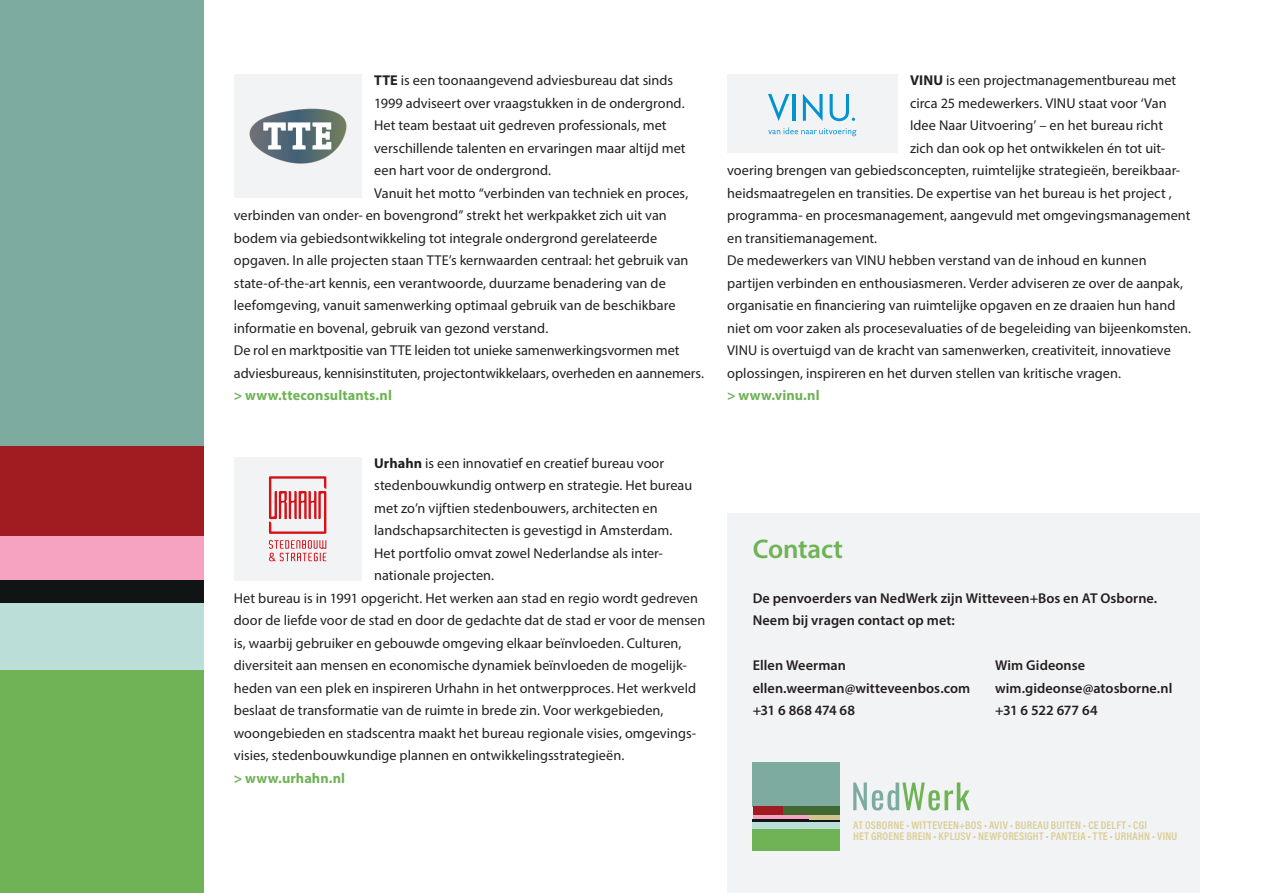
<style>
.page{position:relative;width:1263px;height:893px;background:#fff}
.page>*{position:absolute;margin:0;border:0;box-sizing:border-box;transform-origin:0 0}
.body{font:600 27px "Myriad Pro";letter-spacing:-.01em;color:#6fb356}
.body-2{font:14.25px/22.5px "Myriad Pro";letter-spacing:.005em;color:#231f20}
.body-3{font:600 14.25px "Myriad Pro";letter-spacing:.005em;color:#231f20}
.body-4{font:700 14.25px "Myriad Pro";letter-spacing:.005em;color:#6fb356}
.body-5{font:600 14.25px "Myriad Pro";letter-spacing:-.015em;color:#231f20}
.body-6{font:11.25px "Acumin Variable Concept";letter-spacing:.02em;color:#d9cc94}
.s1{font-weight:700}
</style>
<div class="page">
<div style="left:0;top:0;width:1263px;height:446px;background:#7daba0"></div>
<div style="left:0;top:446px;width:442px;height:90px;background:#a01c20"></div>
<div style="left:0;top:536px;width:821px;height:44px;background:#f5a3c1"></div>
<div style="left:0;top:670px;width:1263px;height:223px;background:#6fb356"></div>
<div style="left:0;top:603px;width:1263px;height:67px;background:#bbded8"></div>
<div style="left:0;top:580px;width:1263px;height:23px;background:#101414"></div>
<div style="left:204px;top:0;width:1059px;height:893px;background:#fff"></div>
<div style="left:234px;top:75px;width:127px;height:123px;background:#f2f3f4"></div>
<div style="left:727px;top:74px;width:170px;height:79px;background:#f2f3f4"></div>
<svg style="left:768px;top:94px;width:21px;height:27px"></svg>
<hr style="left:792px;top:94px;width:4px;height:27px;background:#0093d0">
<svg style="left:803px;top:94px;width:19px;height:27px"></svg>
<svg style="left:830px;top:94px;width:25px;height:27px"></svg>
<svg style="left:768px;top:127px;width:88px;height:9px"></svg>
<div style="left:727px;top:513px;width:472px;height:380px;background:#f2f3f4"></div>
<div style="left:753px;top:762px;width:87px;height:44px;background:#7daba0"></div>
<div style="left:753px;top:806px;width:30px;height:9px;background:#a01c20"></div>
<div style="left:753px;top:815px;width:56px;height:5px;background:#f5a3c1"></div>
<div style="left:753px;top:828px;width:87px;height:22px;background:#6fb356"></div>
<div style="left:753px;top:822px;width:87px;height:6px;background:#bbded8"></div>
<hr style="left:753px;top:820px;width:87px;height:2px;background:#101414">
<div style="left:783px;top:806px;width:57px;height:9px;background:#426831"></div>
<div style="left:809px;top:815px;width:31px;height:5px;background:#d1c491"></div>
<svg style="left:853px;top:782px;width:116px;height:28px"></svg>
<div style="left:234px;top:457px;width:127px;height:123px;background:#f2f3f4"></div>
<svg style="left:269px;top:476px;width:57px;height:58px"></svg>
<svg style="left:269px;top:540px;width:57px;height:21px"></svg>
<img style="left:249px;top:109px;width:97px;height:55px">
<p class="body-2" style="left:374px;top:69px;width:313px"><span class="s1">TTE</span> is een toonaangevend adviesbureau dat sinds 1999 adviseert over vraagstukken in de ondergrond.<br>Het team bestaat uit gedreven professionals, met verschillende talenten en ervaringen maar altijd met een hart voor de ondergrond.</p>
<p class="body-2" style="left:234px;top:182px;width:456px;text-indent:140px">Vanuit het motto “verbinden van techniek en proces, verbinden van onder- en bovengrond” strekt het werkpakket zich uit van bodem via gebiedsontwikkeling tot integrale ondergrond gerelateerde opgaven. In alle projecten staan TTE’s kernwaarden centraal: het gebruik van state-of-the-art kennis, een verantwoorde, duurzame benadering van de leefomgeving, vanuit samenwerking optimaal gebruik van de beschikbare informatie en bovenal, gebruik van gezond verstand.</p>
<p class="body-2" style="left:234px;top:339px;width:472px">De rol en marktpositie van TTE leiden tot unieke samenwerkingsvormen met adviesbureaus, kennisinstituten, projectontwikkelaars, overheden en aannemers.</p>
<p class="body-4" style="left:234px;top:386px;width:160px">&gt; www.tteconsultants.nl</p>
<p class="body-2" style="left:374px;top:452px;width:320px"><span class="s1">Urhahn</span> is een innovatief en creatief bureau voor stedenbouwkundig ontwerp en strategie. Het bureau met zo’n vijftien stedenbouwers, architecten en landschapsarchitecten is gevestigd in Amsterdam.<br>Het portfolio omvat zowel Nederlandse als inter&shy;nationale projecten.</p>
<p class="body-2" style="left:234px;top:587px;width:473px">Het bureau is in 1991 opgericht. Het werken aan stad en regio wordt gedreven door de liefde voor de stad en door de gedachte dat de stad er voor de mensen is, waarbij gebruiker en gebouwde omgeving elkaar beïnvloeden. Culturen, diversiteit aan mensen en economische dynamiek beïnvloeden de mogelijk&shy;heden van een plek en inspireren Urhahn in het ontwerpproces. Het werkveld beslaat de transformatie van de ruimte in brede zin. Voor werkgebieden, woongebieden en stadscentra maakt het bureau regionale visies, omgevings&shy;visies, stedenbouwkundige plannen en ontwikkelingsstrategieën.</p>
<p class="body-4" style="left:234px;top:769px;width:113px">&gt; www.urhahn.nl</p>
<p class="body-2" style="left:910px;top:69px;width:268px"><span class="s1">VINU</span> is een projectmanagementbureau met</p>
<p class="body-2" style="left:910px;top:92px;width:258px">circa 25 medewerkers. VINU staat voor ‘Van</p>
<p class="body-2" style="left:910px;top:114px;width:255px">Idee Naar Uitvoering’ – en het bureau richt</p>
<p class="body-2" style="left:910px;top:137px;width:256px">zich dan ook op het ontwikkelen én tot uit-</p>
<p class="body-2" style="left:727px;top:159px;width:454px">voering brengen van gebiedsconcepten, ruimtelijke strategieën, bereikbaar-</p>
<p class="body-2" style="left:727px;top:182px;width:446px">heidsmaatregelen en transities. De expertise van het bureau is het project ,</p>
<p class="body-2" style="left:727px;top:204px;width:465px">programma- en procesmanagement, aangevuld met omgevingsmanagement</p>
<p class="body-2" style="left:727px;top:227px;width:152px">en transitiemanagement.</p>
<p class="body-2" style="left:727px;top:249px;width:465px">De medewerkers van VINU hebben verstand van de inhoud en kunnen partijen verbinden en enthousiasmeren. Verder adviseren ze over de aanpak, organisatie en financiering van ruimtelijke opgaven en ze draaien hun hand niet om voor zaken als procesevaluaties of de begeleiding van bijeenkomsten.<br>VINU is overtuigd van de kracht van samenwerken, creativiteit, innovatieve oplossingen, inspireren en het durven stellen van kritische vragen.</p>
<p class="body-4" style="left:727px;top:386px;width:94px">&gt; www.vinu.nl</p>
<p class="body" style="left:753px;top:532px;width:92px">Contact</p>
<p class="body-3" style="left:753px;top:589px;width:406px">De penvoerders van NedWerk zijn Witteveen+Bos en AT Osborne.</p>
<p class="body-3" style="left:753px;top:612px;width:204px">Neem bij vragen contact op met:</p>
<p class="body-3" style="left:753px;top:657px;width:95px">Ellen Weerman</p>
<p class="body-3" style="left:753px;top:679px;width:219px">ellen.weerman@witteveenbos.com</p>
<p class="body-3" style="left:753px;top:702px;width:104px">+31 6 868 474 68</p>
<p class="body-3" style="left:995px;top:657px;width:92px">Wim Gideonse</p>
<p class="body-3" style="left:995px;top:679px;width:179px">wim.gideonse@atosborne.nl</p>
<p class="body-5" style="left:995px;top:702px;width:104px">+31 6 522 677 64</p>
<p class="body-6" style="left:853px;top:817px;width:295px">AT OSBORNE • WITTEVEEN+BOS • AVIV • BUREAU BUITEN • CE DELFT • CGI</p>
<p class="body-6" style="left:853px;top:829px;width:325px">HET GROENE BREIN • KPLUSV • NEWFORESIGHT • PANTEIA • TTE • URHAHN • VINU</p>
</div>
